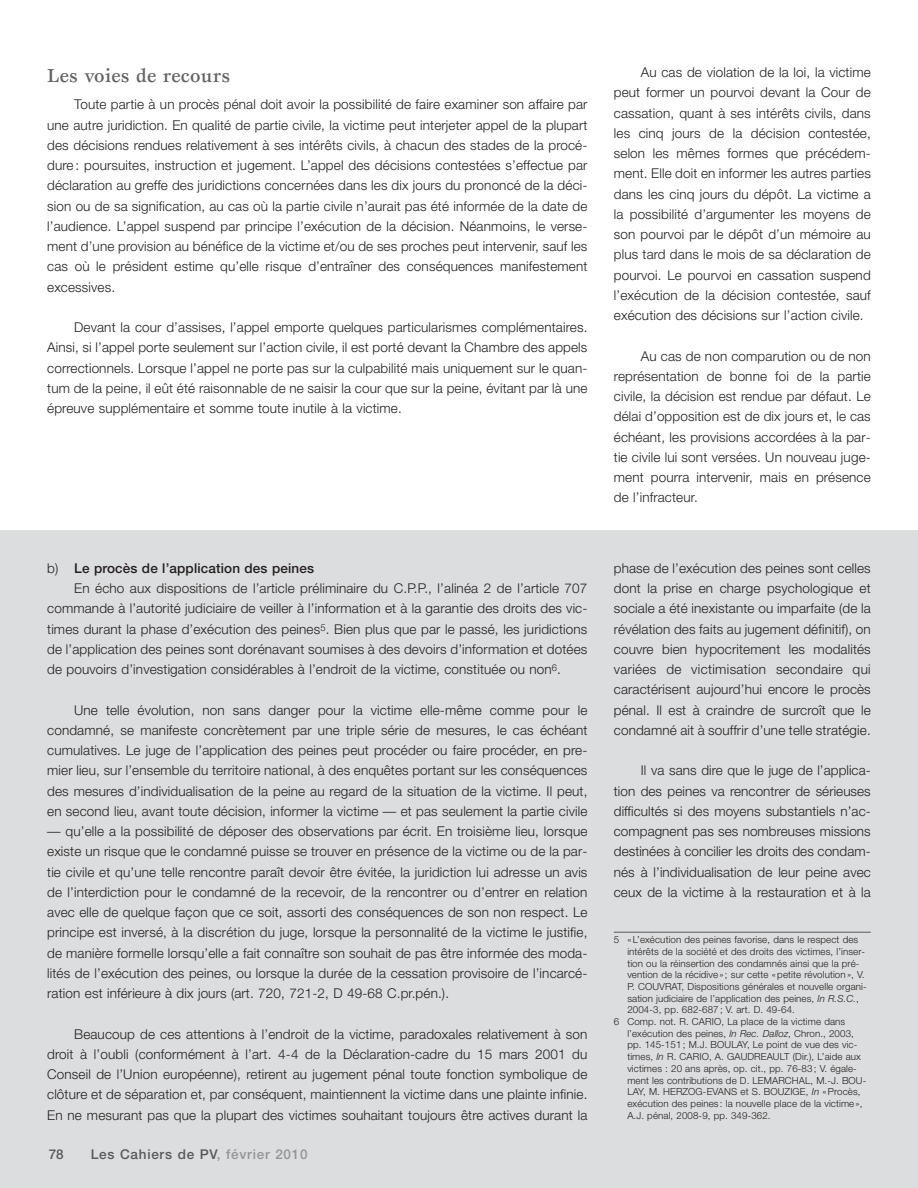
<style>
.page{position:relative;width:918px;height:1188px;background:#fff}
.page>*{position:absolute;margin:0;border:0;box-sizing:border-box;transform-origin:0 0}
.t1{font:500 19.5px "Esprit";letter-spacing:.01em;color:#636466}
.t2{font:300 13.5px/20.2px "Helvetica Neue";letter-spacing:.01em;color:#231f20;text-align:justify}
.t3{font:500 13.5px "Helvetica Neue";letter-spacing:.01em;color:#231f20}
.t4{font:500 13.5px "Helvetica Neue";letter-spacing:.055em;color:#58595b}
.t5{font:300 9.75px "Helvetica Neue";letter-spacing:.01em;color:#231f20}
.s1{font-weight:300}
.s2{color:#939598}
.s3{font-style:italic}
</style>
<div class="page">
<div style="left:0;top:531px;width:918px;height:657px;background:#dcddde"></div>
<hr style="left:614px;top:932px;width:257px;height:1px;background:#58595b">
<h1 class="t1" style="left:47px;top:67px;width:185px">Les voies de recours</h1>
<p class="t2" style="left:47px;top:96px;width:542px;text-indent:27px">Toute partie à un procès pénal doit avoir la possibilité de faire examiner son affaire par une autre juridiction. En qualité de partie civile, la victime peut interjeter appel de la plupart des décisions rendues relativement à ses intérêts civils, à chacun des stades de la procé&shy;dure: poursuites, instruction et jugement. L’appel des décisions contestées s’effectue par déclaration au greffe des juridictions concernées dans les dix jours du prononcé de la déci&shy;sion ou de sa signification, au cas où la partie civile n’aurait pas été informée de la date de l’audience. L’appel suspend par principe l’exécution de la décision. Néanmoins, le verse&shy;ment d’une provision au bénéfice de la victime et/ou de ses proches peut intervenir, sauf les cas où le président estime qu’elle risque d’entraîner des conséquences manifestement excessives.</p>
<p class="t2" style="left:47px;top:319px;width:542px;text-indent:27px">Devant la cour d’assises, l’appel emporte quelques particularismes complémentaires.<br>Ainsi, si l’appel porte seulement sur l’action civile, il est porté devant la Chambre des appels correctionnels. Lorsque l’appel ne porte pas sur la culpabilité mais uniquement sur le quan&shy;tum de la peine, il eût été raisonnable de ne saisir la cour que sur la peine, évitant par là une épreuve supplémentaire et somme toute inutile à la victime.</p>
<p class="t3" style="left:47px;top:563px;width:268px"><span class="s1">b)</span> Le procès de l’application des peines</p>
<p class="t2" style="left:74px;top:579px;width:515px">En écho aux dispositions de l’article préliminaire du C.P.P., l’alinéa 2 de l’article 707</p>
<p class="t2" style="left:47px;top:600px;width:542px">commande à l’autorité judiciaire de veiller à l’information et à la garantie des droits des vic-</p>
<p class="t2" style="left:47px;top:620px;width:542px">times durant la phase d’exécution des peines<sup>5</sup>. Bien plus que par le passé, les juridictions</p>
<p class="t2" style="left:47px;top:640px;width:542px">de l’application des peines sont dorénavant soumises à des devoirs d’information et dotées</p>
<p class="t2" style="left:47px;top:660px;width:515px">de pouvoirs d’investigation considérables à l’endroit de la victime, constituée ou non<sup>6</sup>.</p>
<p class="t2" style="left:47px;top:701px;width:542px;text-indent:27px">Une telle évolution, non sans danger pour la victime elle-même comme pour le condamné, se manifeste concrètement par une triple série de mesures, le cas échéant cumulatives. Le juge de l’application des peines peut procéder ou faire procéder, en pre&shy;mier lieu, sur l’ensemble du territoire national, à des enquêtes portant sur les conséquences des mesures d’individualisation de la peine au regard de la situation de la victime. Il peut, en second lieu, avant toute décision, informer la victime — et pas seulement la partie civile</p>
<p class="t2" style="left:47px;top:822px;width:542px">— qu’elle a la possibilité de déposer des observations par écrit. En troisième lieu, lorsque existe un risque que le condamné puisse se trouver en présence de la victime ou de la par&shy;tie civile et qu’une telle rencontre paraît devoir être évitée, la juridiction lui adresse un avis de l’interdiction pour le condamné de la recevoir, de la rencontrer ou d’entrer en relation avec elle de quelque façon que ce soit, assorti des conséquences de son non respect. Le principe est inversé, à la discrétion du juge, lorsque la personnalité de la victime le justifie, de manière formelle lorsqu’elle a fait connaître son souhait de pas être informée des moda&shy;lités de l’exécution des peines, ou lorsque la durée de la cessation provisoire de l’incarcé&shy;ration est inférieure à dix jours (art. 720, 721-2, D 49-68 C.pr.pén.).</p>
<p class="t2" style="left:47px;top:1025px;width:542px;text-indent:27px">Beaucoup de ces attentions à l’endroit de la victime, paradoxales relativement à son droit à l’oubli (conformément à l’art. 4-4 de la Déclaration-cadre du 15 mars 2001 du Conseil de l’Union européenne), retirent au jugement pénal toute fonction symbolique de clôture et de séparation et, par conséquent, maintiennent la victime dans une plainte infinie.<br>En ne mesurant pas que la plupart des victimes souhaitant toujours être actives durant la</p>
<p class="t4" style="left:49px;top:1149px;width:17px">78</p>
<p class="t4" style="left:91px;top:1149px;width:218px">Les Cahiers de PV<span class="s2">, février 2010</span></p>
<p class="t2" style="left:614px;top:63px;width:258px;text-indent:27px">Au cas de violation de la loi, la victime peut former un pourvoi devant la Cour de cassation, quant à ses intérêts civils, dans les cinq jours de la décision contestée, selon les mêmes formes que précédem&shy;ment. Elle doit en informer les autres parties dans les cinq jours du dépôt. La victime a la possibilité d’argumenter les moyens de son pourvoi par le dépôt d’un mémoire au plus tard dans le mois de sa déclaration de pourvoi. Le pourvoi en cassation suspend l’exécution de la décision contestée, sauf exécution des décisions sur l’action civile.</p>
<p class="t2" style="left:614px;top:347px;width:258px;text-indent:27px">Au cas de non comparution ou de non représentation de bonne foi de la partie civile, la décision est rendue par défaut. Le délai d’opposition est de dix jours et, le cas échéant, les provisions accordées à la par&shy;tie civile lui sont versées. Un nouveau juge&shy;ment pourra intervenir, mais en présence de l’infracteur.</p>
<p class="t2" style="left:614px;top:559px;width:258px">phase de l’exécution des peines sont celles dont la prise en charge psychologique et sociale a été inexistante ou imparfaite (de la révélation des faits au jugement définitif), on couvre bien hypocritement les modalités variées de victimisation secondaire qui caractérisent aujourd’hui encore le procès pénal. Il est à craindre de surcroît que le condamné ait à souffrir d’une telle stratégie.</p>
<p class="t2" style="left:614px;top:762px;width:259px;text-indent:27px">Il va sans dire que le juge de l’applica&shy;tion des peines va rencontrer de sérieuses difficultés si des moyens substantiels n’ac&shy;compagnent pas ses nombreuses missions destinées à concilier les droits des condam&shy;nés à l’individualisation de leur peine avec ceux de la victime à la restauration et à la</p>
<p class="t5" style="left:614px;top:936px;width:246px">5 «L’exécution des peines favorise, dans le respect des</p>
<p class="t5" style="left:627px;top:948px;width:239px">intérêts de la société et des droits des victimes, l’inser-</p>
<p class="t5" style="left:627px;top:960px;width:234px">tion ou la réinsertion des condamnés ainsi que la pré-</p>
<p class="t5" style="left:627px;top:971px;width:239px">vention de la récidive»; sur cette «petite révolution», V.</p>
<p class="t5" style="left:627px;top:983px;width:241px">P. COUVRAT, Dispositions générales et nouvelle organi-</p>
<p class="t5" style="left:627px;top:995px;width:233px">sation judiciaire de l’application des peines, <span class="s3">In R.S.C.</span>,</p>
<p class="t5" style="left:627px;top:1006px;width:169px">2004-3, pp. 682-687; V. art. D. 49-64.</p>
<p class="t5" style="left:614px;top:1018px;width:233px">6 Comp. not. R. CARIO, La place de la victime dans</p>
<p class="t5" style="left:627px;top:1030px;width:228px">l’exécution des peines, <span class="s3">In Rec. Dalloz</span>, Chron., 2003,</p>
<p class="t5" style="left:627px;top:1041px;width:232px">pp. 145-151; M.J. BOULAY, Le point de vue des vic-</p>
<p class="t5" style="left:627px;top:1053px;width:235px">times, <span class="s3">In</span> R. CARIO, A. GAUDREAULT (Dir.), L’aide aux</p>
<p class="t5" style="left:627px;top:1065px;width:231px">victimes : 20 ans après, op. cit., pp. 76-83; V. égale-</p>
<p class="t5" style="left:627px;top:1077px;width:241px">ment les contributions de D. LEMARCHAL, M.-J. BOU-</p>
<p class="t5" style="left:627px;top:1088px;width:235px">LAY, M. HERZOG-EVANS et S. BOUZIGE, <span class="s3">In</span> «Procès,</p>
<p class="t5" style="left:627px;top:1100px;width:237px">exécution des peines: la nouvelle place de la victime»,</p>
<p class="t5" style="left:627px;top:1112px;width:145px">A.J. pénal, 2008-9, pp. 349-362.</p>
</div>
